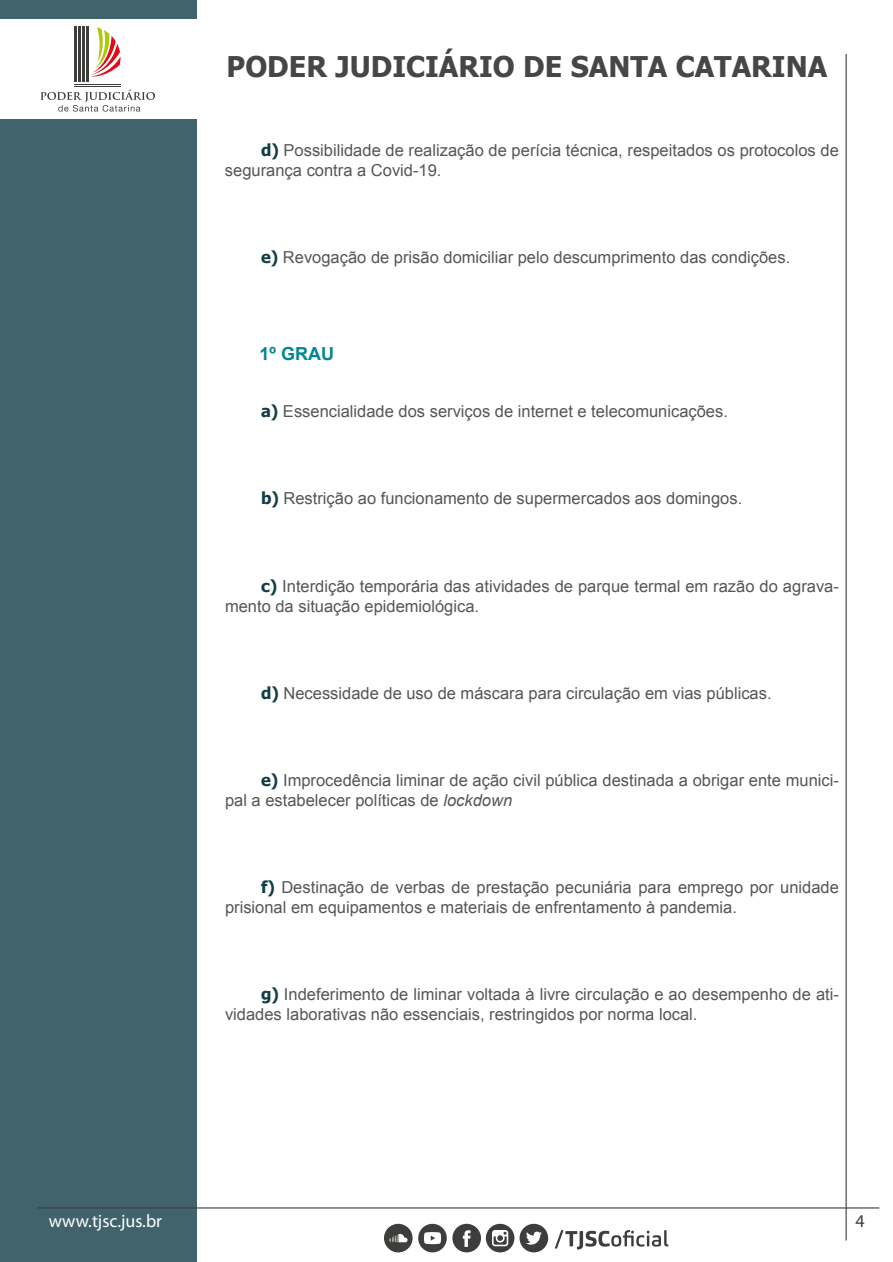
<style>
.page{position:relative;width:893px;height:1262px;background:#fff}
.page>*{position:absolute;margin:0;border:0;box-sizing:border-box;transform-origin:0 0}
.t1{font:700 28.5px "Tahoma";color:#454747}
.t2{font:18px "Myriad Pro";color:#fff}
.t3{font:700 18px "Arial";color:#008791}
.t4{font:18px "Myriad Pro";color:#3d3d3b}
.t5{font:16.5px/19.8px "Arial";color:#545757}
.s1{font-family:"Tahoma";font-weight:700;color:#123d47}
.s2{font-style:italic}
</style>
<div class="page">
<svg style="left:555px;top:1230px;width:113px;height:19px"></svg>
<svg style="left:418px;top:1223px;width:130px;height:29px"></svg>
<svg style="left:384px;top:1223px;width:28px;height:29px"></svg>
<div style="left:0;top:0;width:196px;height:1262px;background:#41636b"></div>
<hr style="left:38px;top:1207px;width:841px;height:1px;background:#3d3d3b">
<hr style="left:845px;top:54px;width:1px;height:1186px;background:#3d3d3b">
<div style="left:0;top:20px;width:196px;height:99px;background:#fff"></div>
<hr style="left:74px;top:84px;width:47px;height:1px;background:#3d3d3b">
<hr style="left:74px;top:86px;width:47px;height:1px;background:#3d3d3b">
<hr style="left:74px;top:27px;width:3px;height:55px;background:#3d3d3b">
<hr style="left:78px;top:27px;width:2px;height:55px;background:#3d3d3b">
<hr style="left:82px;top:27px;width:2px;height:55px;background:#3d3d3b">
<hr style="left:86px;top:27px;width:2px;height:55px;background:#3d3d3b">
<svg style="left:91px;top:27px;width:29px;height:50px"></svg>
<svg style="left:40px;top:89px;width:115px;height:23px"></svg>
<h1 class="t1" style="left:226px;top:47px;width:602px">PODER JUDICIÁRIO DE SANTA CATARINA</h1>
<p class="t5" style="left:225px;top:140px;width:615px;text-indent:36px"><span class="s1">d)</span> Possibilidade de realização de perícia técnica, respeitados os protocolos de segurança contra a Covid-19.</p>
<p class="t5" style="left:261px;top:247px;width:530px"><span class="s1">e)</span> Revogação de prisão domiciliar pelo descumprimento das condições.</p>
<p class="t3" style="left:259px;top:341px;width:76px">1º GRAU</p>
<p class="t5" style="left:261px;top:401px;width:468px"><span class="s1">a)</span> Essencialidade dos serviços de internet e telecomunicações.</p>
<p class="t5" style="left:261px;top:489px;width:483px"><span class="s1">b)</span> Restrição ao funcionamento de supermercados aos domingos.</p>
<p class="t5" style="left:225px;top:576px;width:615px;text-indent:36px"><span class="s1">c)</span> Interdição temporária das atividades de parque termal em razão do agrava&shy;mento da situação epidemiológica.</p>
<p class="t5" style="left:261px;top:683px;width:512px"><span class="s1">d)</span> Necessidade de uso de máscara para circulação em vias públicas.</p>
<p class="t5" style="left:225px;top:770px;width:615px;text-indent:36px"><span class="s1">e)</span> Improcedência liminar de ação civil pública destinada a obrigar ente munici&shy;pal a estabelecer políticas de <span class="s2">lockdown</span></p>
<p class="t5" style="left:225px;top:877px;width:615px;text-indent:36px"><span class="s1">f)</span> Destinação de verbas de prestação pecuniária para emprego por unidade prisional em equipamentos e materiais de enfrentamento à pandemia.</p>
<p class="t5" style="left:225px;top:985px;width:615px;text-indent:36px"><span class="s1">g)</span> Indeferimento de liminar voltada à livre circulação e ao desempenho de ati&shy;vidades laborativas não essenciais, restringidos por norma local.</p>
<p class="t2" style="left:37px;top:1210px;width:126px">wwww.tjsc.jus.br</p>
<p class="t2" style="left:51px;top:1212px;width:101px">ww.tjsc.jus.br</p>
<p class="t4" style="left:855px;top:1210px;width:11px">4</p>
</div>
